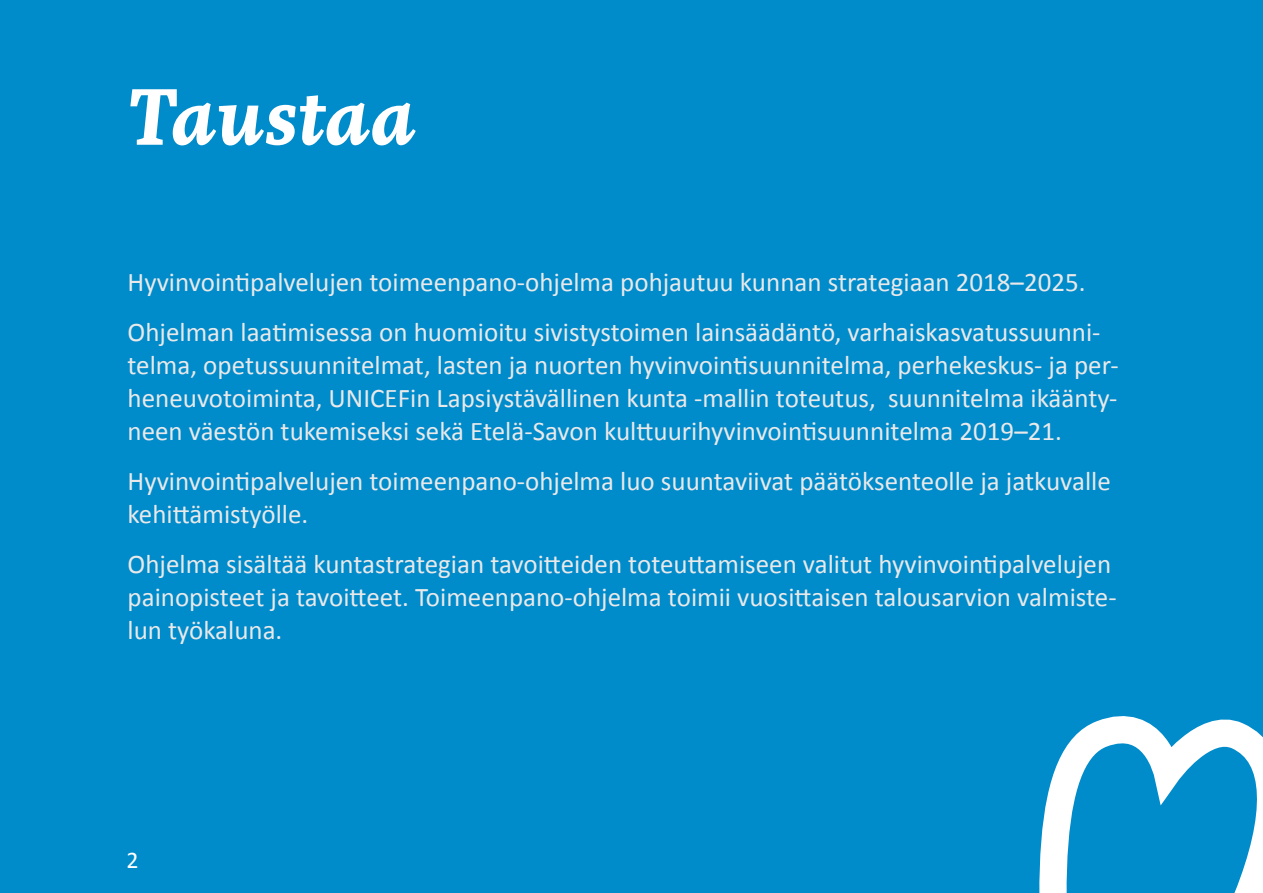
<style>
.page{position:relative;width:1263px;height:893px;background:#008bcb}
.page>*{position:absolute;margin:0;border:0;box-sizing:border-box;transform-origin:0 0}
.t1{font:italic 700 75px "More Pro";color:#fff}
.t2{font:27px/33px "Calibri";color:#e9e9e9}
.t3{font:24px "Calibri";color:#fff}
</style>
<div class="page">
<svg style="left:1039px;top:716px;width:224px;height:177px"></svg>
<h1 class="t1" style="left:128px;top:61px;width:290px">Taustaa</h1>
<p class="t2" style="left:128px;top:257px;width:974px;line-height:49.9px">Hyvinvointipalvelujen toimeenpano-ohjelma pohjautuu kunnan strategiaan 2018–2025.<br>Ohjelman laatimisessa on huomioitu sivistystoimen lainsäädäntö, varhaiskasvatussuunni-</p>
<p class="t2" style="left:128px;top:348px;width:992px;text-align:justify">telma, opetussuunnitelmat, lasten ja nuorten hyvinvointisuunnitelma, perhekeskus- ja per&shy;heneuvotoiminta, UNICEFin Lapsiystävällinen kunta -mallin toteutus, suunnitelma ikäänty&shy;neen väestön tukemiseksi sekä Etelä-Savon kulttuurihyvinvointisuunnitelma 2019–21.</p>
<p class="t2" style="left:128px;top:464px;width:985px">Hyvinvointipalvelujen toimeenpano-ohjelma luo suuntaviivat päätöksenteolle ja jatkuvalle kehittämistyölle.</p>
<p class="t2" style="left:128px;top:547px;width:990px">Ohjelma sisältää kuntastrategian tavoitteiden toteuttamiseen valitut hyvinvointipalvelujen painopisteet ja tavoitteet. Toimeenpano-ohjelma toimii vuosittaisen talousarvion valmiste&shy;lun työkaluna.</p>
<p class="t3" style="left:126px;top:845px;width:14px">2</p>
</div>
